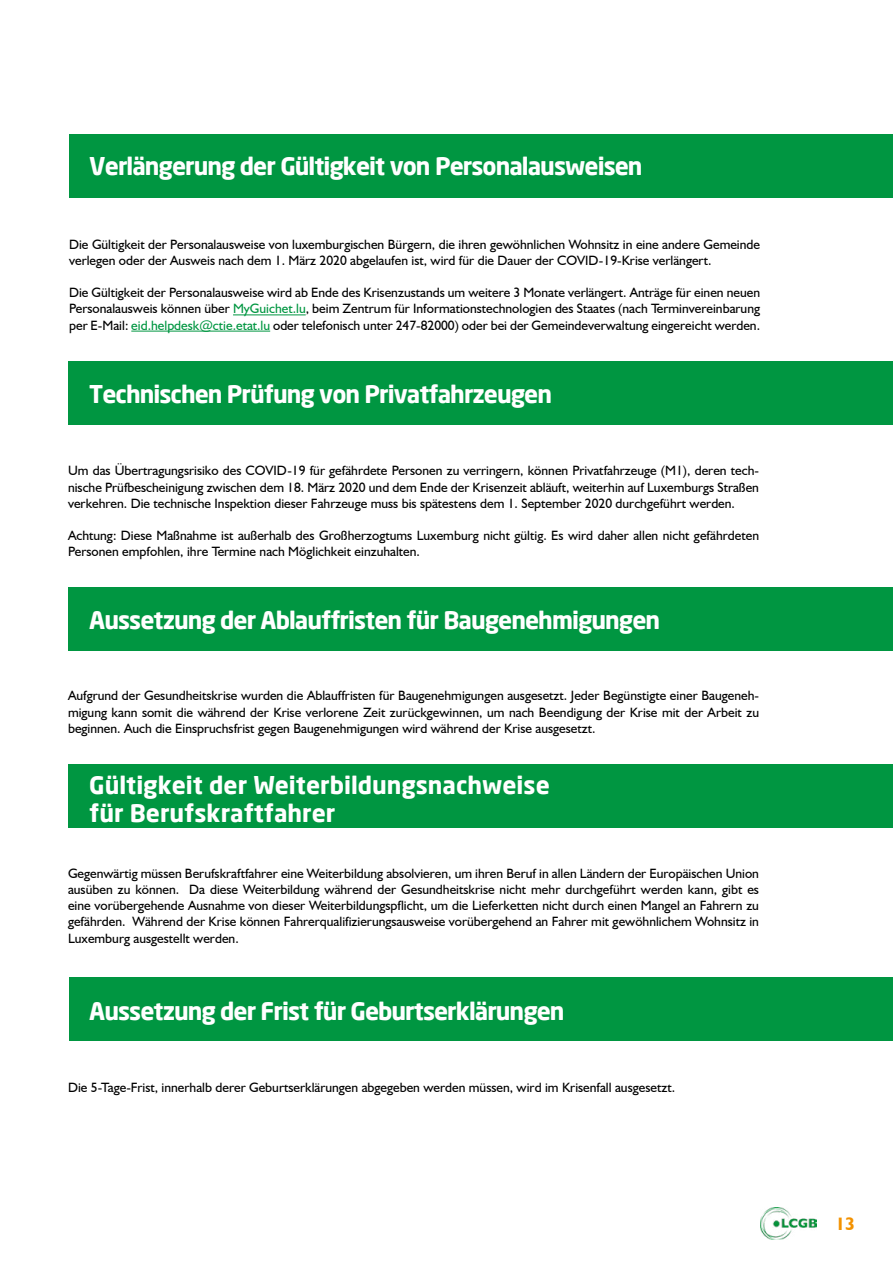
<style>
.page{position:relative;width:893px;height:1263px;background:#fff}
.page>*{position:absolute;margin:0;border:0;box-sizing:border-box;transform-origin:0 0}
.t1{font:700 24px "Neo Sans";letter-spacing:-.04em;color:#fff}
.t2{font:700 24px/28.8px "Neo Sans";color:#fff}
.t3{font:700 18px "Humanist 521 BT";color:#f39200}
.t4{font:13.5px/16.2px "Humanist 521 BT";color:#000;text-align:justify}
.s1{color:#009641}
</style>
<div class="page">
<img style="left:761px;top:1207px;width:56px;height:33px">
<hr style="left:233px;top:314px;width:73px;height:1px;background:#009641">
<hr style="left:131px;top:331px;width:139px;height:1px;background:#009641">
<div style="left:69px;top:134px;width:824px;height:64px;background:#009641"></div>
<div style="left:68px;top:361px;width:825px;height:64px;background:#009641"></div>
<div style="left:68px;top:587px;width:825px;height:64px;background:#009641"></div>
<div style="left:68px;top:764px;width:825px;height:64px;background:#009641"></div>
<div style="left:69px;top:977px;width:824px;height:64px;background:#009641"></div>
<h1 class="t1" style="left:89px;top:151px;width:555px">Verlängerung der Gültigkeit von Personalausweisen</h1>
<p class="t4" style="left:69px;top:236px;width:692px">Die Gültigkeit der Personalausweise von luxemburgischen Bürgern, die ihren gewöhnlichen Wohnsitz in eine andere Gemeinde verlegen oder der Ausweis nach dem 1. März 2020 abgelaufen ist, wird für die Dauer der COVID-19-Krise verlängert.</p>
<p class="t4" style="left:69px;top:284px;width:692px">Die Gültigkeit der Personalausweise wird ab Ende des Krisenzustands um weitere 3 Monate verlängert. Anträge für einen neuen Personalausweis können über <span class="s1">MyGuichet.lu</span>, beim Zentrum für Informationstechnologien des Staates (nach Terminvereinbarung per E-Mail: <span class="s1">eid.helpdesk@ctie.etat.lu</span> oder telefonisch unter 247-82000) oder bei der Gemeindeverwaltung eingereicht werden.</p>
<h1 class="t1" style="left:89px;top:379px;width:464px">Technischen Prüfung von Privatfahrzeugen</h1>
<p class="t4" style="left:68px;top:462px;width:692px">Um das Übertragungsrisiko des COVID-19 für gefährdete Personen zu verringern, können Privatfahrzeuge (M1), deren tech&shy;nische Prüfbescheinigung zwischen dem 18. März 2020 und dem Ende der Krisenzeit abläuft, weiterhin auf Luxemburgs Straßen verkehren. Die technische Inspektion dieser Fahrzeuge muss bis spätestens dem 1. September 2020 durchgeführt werden.</p>
<p class="t4" style="left:68px;top:527px;width:692px">Achtung: Diese Maßnahme ist außerhalb des Großherzogtums Luxemburg nicht gültig. Es wird daher allen nicht gefährdeten<br>Personen empfohlen, ihre Termine nach Möglichkeit einzuhalten.</p>
<h1 class="t1" style="left:89px;top:605px;width:572px">Aussetzung der Ablauffristen für Baugenehmigungen</h1>
<p class="t4" style="left:68px;top:687px;width:692px">Aufgrund der Gesundheitskrise wurden die Ablauffristen für Baugenehmigungen ausgesetzt. Jeder Begünstigte einer Baugeneh&shy;migung kann somit die während der Krise verlorene Zeit zurückgewinnen, um nach Beendigung der Krise mit der Arbeit zu beginnen. Auch die Einspruchsfrist gegen Baugenehmigungen wird während der Krise ausgesetzt.</p>
<h1 class="t2" style="left:89px;top:770px;width:462px">Gültigkeit der Weiterbildungsnachweise für Berufskraftfahrer</h1>
<p class="t4" style="left:68px;top:865px;width:692px">Gegenwärtig müssen Berufskraftfahrer eine Weiterbildung absolvieren, um ihren Beruf in allen Ländern der Europäischen Union ausüben zu können. Da diese Weiterbildung während der Gesundheitskrise nicht mehr durchgeführt werden kann, gibt es eine vorübergehende Ausnahme von dieser Weiterbildungspflicht, um die Lieferketten nicht durch einen Mangel an Fahrern zu gefährden. Während der Krise können Fahrerqualifizierungsausweise vorübergehend an Fahrer mit gewöhnlichem Wohnsitz in Luxemburg ausgestellt werden.</p>
<h1 class="t1" style="left:89px;top:996px;width:477px">Aussetzung der Frist für Geburtserklärungen</h1>
<p class="t4" style="left:68px;top:1079px;width:609px">Die 5-Tage-Frist, innerhalb derer Geburtserklärungen abgegeben werden müssen, wird im Krisenfall ausgesetzt.</p>
<h2 class="t3" style="left:835px;top:1213px;width:21px">13</h2>
</div>
